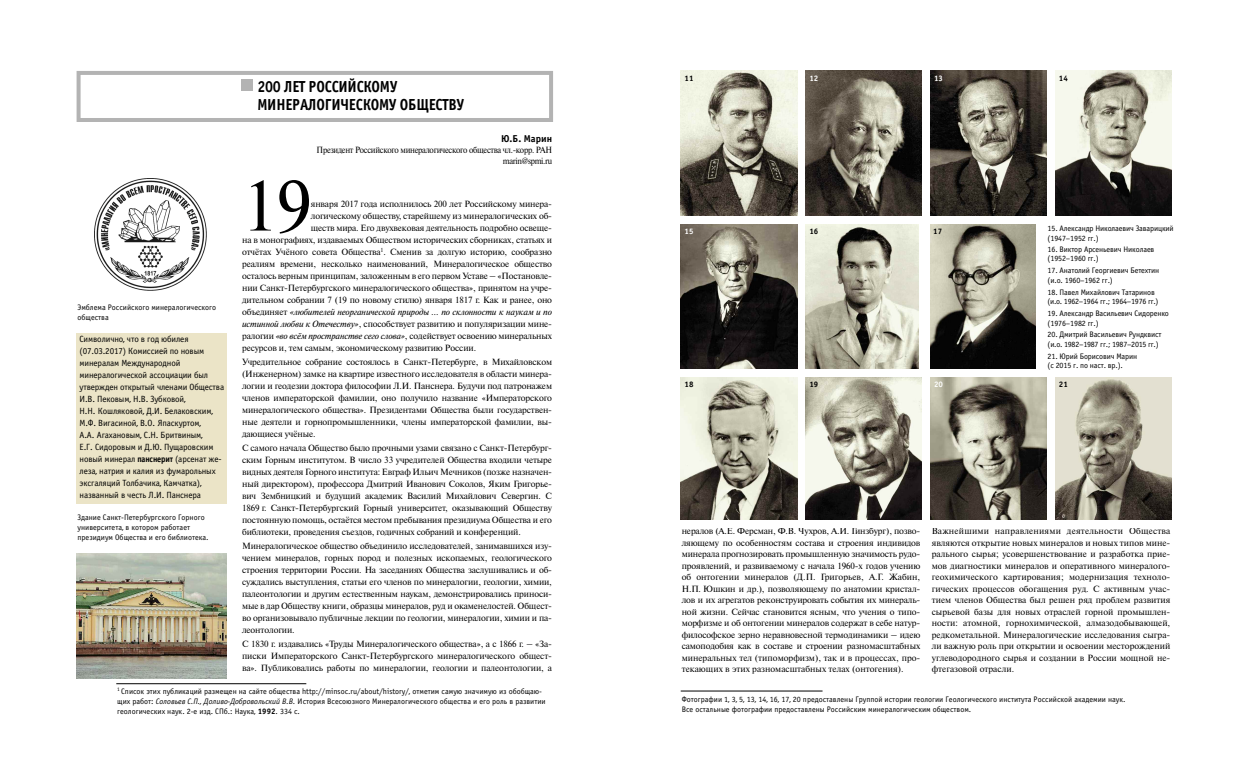
<style>
.page{position:relative;width:1248px;height:766px;background:#fff}
.page>*{position:absolute;margin:0;border:0;box-sizing:border-box;transform-origin:0 0}
.t1{font:71.2px "Newton C";color:#000}
.t2{font:16px/18px "ITC Officina Sans Bold Cyrillic";letter-spacing:-.015em;color:#000;scale:.9 1}
.t3{font:10px "ITC Officina Sans Bold Cyrillic";color:#000}
.t4{font:9px/11.5px "Newton C";letter-spacing:-.015em;color:#000;text-align:justify}
.t5{font:9px/12px "ITC Officina Sans Cyrillic";letter-spacing:-.015em;color:#000}
.t6{font:9px/10.8px "Newton C";letter-spacing:-.035em;color:#000;text-align:right;scale:.9 1}
.t7{font:italic 9px "Newton C";letter-spacing:-.015em;color:#000}
.t8{font:8px/9.7px "ITC Officina Sans Cyrillic";color:#000}
.t9{font:8px "ITC Officina Sans Bold Cyrillic";color:#000}
.t10{font:8px "ITC Officina Sans Bold Cyrillic";color:#fff}
.s1{font-family:"ITC Officina Sans Bold Cyrillic"}
.s2{font-style:normal}
.s3{font-style:italic}
.s4{font-family:"ITC Officina Sans Italic Cyrillic"}
</style>
<div class="page">
<div style="left:77px;top:71px;width:476px;height:51px;border:4px solid #b3b3b3"></div>
<img style="left:94px;top:179px;width:112px;height:111px">
<img style="left:77px;top:553px;width:150px;height:124px">
<div style="left:241px;top:79px;width:11px;height:12px;background:#b3b3b3"></div>
<div style="left:77px;top:333px;width:150px;height:170px;background:#ebe4c7"></div>
<hr style="left:116px;top:683px;width:190px;height:1px;background:#000">
<hr style="left:680px;top:690px;width:142px;height:1px;background:#000">
<img style="left:680px;top:224px;width:117px;height:145px">
<img style="left:680px;top:71px;width:117px;height:144px">
<img style="left:805px;top:71px;width:116px;height:144px">
<img style="left:930px;top:71px;width:116px;height:144px">
<img style="left:1055px;top:71px;width:116px;height:144px">
<img style="left:805px;top:224px;width:113px;height:145px">
<img style="left:930px;top:224px;width:105px;height:145px">
<img style="left:680px;top:377px;width:117px;height:142px">
<img style="left:930px;top:377px;width:116px;height:142px">
<img style="left:805px;top:377px;width:116px;height:142px">
<img style="left:1055px;top:377px;width:116px;height:142px">
<h2 class="t2" style="left:257px;top:77px;width:231px">200 ЛЕТ РОССИЙСКОМУ<br>МИНЕРАЛОГИЧЕСКОМУ ОБЩЕСТВУ</h2>
<p class="t8" style="left:78px;top:302px;width:140px;line-height:10px">Эмблема Российского минералогического общества</p>
<p class="t5" style="left:80px;top:332px;width:146px">Символично, что в год юбилея (07.03.2017) Комиссией по новым минералам Международной минералогической ассоциации был утвержден открытый членами Общества И.В. Пековым, Н.В. Зубковой,<br>Н.Н. Кошляковой, Д.И. Белаковским, М.Ф. Вигасиной, В.О. Япаскуртом,<br>А.А. Агахановым, С.Н. Бритвиным,<br>Е.Г. Сидоровым и Д.Ю. Пущаровским новый минерал <span class="s1">панснерит</span> (арсенат же&shy;леза, натрия и калия из фумарольных эксгаляций Толбачика, Камчатка), названный в честь Л.И. Панснера</p>
<p class="t8" style="left:78px;top:512px;width:132px;line-height:10px">Здание Санкт-Петербургского Горного университета, в котором работает президиум Общества и его библиотека.</p>
<p class="t3" style="left:501px;top:132px;width:52px">Ю.Б. Марин</p>
<p class="t6" style="left:316px;top:144px;width:263px">Президент Российского минералогического общества чл.-корр. РАН marin@spmi.ru</p>
<h1 class="t1" style="left:242px;top:164px;width:71px">19</h1>
<p class="t4" style="left:311px;top:198px;width:243px">января 2017 года исполнилось 200 лет Российскому минера-</p>
<p class="t4" style="left:311px;top:210px;width:243px">логическому обществу, старейшему из минералогических об-</p>
<p class="t4" style="left:311px;top:222px;width:243px">ществ мира. Его двухвековая деятельность подробно освеще-</p>
<p class="t4" style="left:242px;top:234px;width:311px">на в монографиях, издаваемых Обществом исторических сборниках, статьях и</p>
<p class="t4" style="left:242px;top:246px;width:311px">отчётах Учёного совета Общества<sup>1</sup>. Сменив за долгую историю, сообразно</p>
<p class="t4" style="left:242px;top:258px;width:311px">реалиям времени, несколько наименований, Минералогическое общество</p>
<p class="t4" style="left:242px;top:270px;width:311px">осталось верным принципам, заложенным в его первом Уставе – «Постановле-</p>
<p class="t4" style="left:242px;top:282px;width:311px">нии Санкт-Петербургского минералогического общества», принятом на учре-</p>
<p class="t4" style="left:242px;top:294px;width:311px">дительном собрании 7 (19 по новому стилю) января 1817 г. Как и ранее, оно</p>
<p class="t7" style="left:242px;top:306px;width:311px"><span class="s2">объединяет</span> «любителей неорганической природы … по склонности к наукам и по</p>
<p class="t4" style="left:242px;top:318px;width:311px"><span class="s3">истинной любви к Отечеству»</span>, способствует развитию и популяризации мине-</p>
<p class="t4" style="left:242px;top:330px;width:311px">ралогии <span class="s3">«во всём пространстве сего слова»</span>, содействует освоению минеральных</p>
<p class="t4" style="left:242px;top:342px;width:235px">ресурсов и, тем самым, экономическому развитию России.</p>
<p class="t4" style="left:242px;top:355px;width:311px;line-height:12px">Учредительное собрание состоялось в Санкт-Петербурге, в Михайловском (Инженерном) замке на квартире известного исследователя в области минера&shy;логии и геодезии доктора философии Л.И. Панснера. Будучи под патронажем членов императорской фамилии, оно получило название «Императорского минералогического общества». Президентами Общества были государствен&shy;ные деятели и горнопромышленники, члены императорской фамилии, вы&shy;дающиеся учёные.</p>
<p class="t4" style="left:242px;top:441px;width:311px;line-height:12px">С самого начала Общество было прочными узами связано с Санкт-Петербург&shy;ским Горным институтом. В число 33 учредителей Общества входили четыре видных деятеля Горного института: Евграф Ильич Мечников (позже назначен&shy;ный директором), профессора Дмитрий Иванович Соколов, Яким Григорье&shy;вич Зембницкий и будущий академик Василий Михайлович Севергин. С 1869 г. Санкт-Петербургский Горный университет, оказывающий Обществу постоянную помощь, остаётся местом пребывания президиума Общества и его библиотеки, проведения съездов, годичных собраний и конференций.</p>
<p class="t4" style="left:242px;top:539px;width:311px;line-height:12px">Минералогическое общество объединило исследователей, занимавшихся изу&shy;чением минералов, горных пород и полезных ископаемых, геологического строения территории России. На заседаниях Общества заслушивались и об&shy;суждались выступления, статьи его членов по минералогии, геологии, химии, палеонтологии и другим естественным наукам, демонстрировались приноси&shy;мые в дар Обществу книги, образцы минералов, руд и окаменелостей. Общест&shy;во организовывало публичные лекции по геологии, минералогии, химии и па&shy;леонтологии.</p>
<p class="t4" style="left:242px;top:637px;width:311px;line-height:12px">С 1830 г. издавались «Труды Минералогического общества», а с 1866 г. – «За&shy;писки Императорского Санкт-Петербургского минералогического общест&shy;ва». Публиковались работы по минералогии, геологии и палеонтологии, а</p>
<p class="t8" style="left:117px;top:686px;width:430px;line-height:10px"><sup>1</sup> Cписок этих публикаций размещен на сайте общества http://minsoc.ru/about/history/, отметим самую значимую из обобщаю&shy;щих работ: <span class="s4">Cоловьев С.П., Доливо-Добровольский В.В.</span> История Всесоюзного Минералогического общества и его роль в развитии геологических наук. 2-е изд. СПб.: Наука, <span class="s1">1992</span>. 334 с.</p>
<p class="t9" style="left:684px;top:73px;width:10px">11</p>
<p class="t10" style="left:809px;top:73px;width:10px">12</p>
<p class="t10" style="left:934px;top:73px;width:10px">13</p>
<p class="t9" style="left:1058px;top:73px;width:10px">14</p>
<p class="t10" style="left:684px;top:226px;width:10px">15</p>
<p class="t9" style="left:809px;top:226px;width:10px">16</p>
<p class="t9" style="left:933px;top:226px;width:10px">17</p>
<p class="t8" style="left:1047px;top:223px;width:128px">15. Александр Николаевич Заварицкий (1947–1952 гг.)</p>
<p class="t8" style="left:1047px;top:244px;width:108px">16. Виктор Арсеньевич Николаев (1952–1960 гг.)</p>
<p class="t8" style="left:1047px;top:265px;width:113px">17. Анатолий Георгиевич Бетехтин (и.о. 1960–1962 гг.)</p>
<p class="t8" style="left:1047px;top:287px;width:112px">18. Павел Михайлович Татаринов (и.о. 1962–1964 гг.; 1964–1976 гг.)</p>
<p class="t8" style="left:1047px;top:308px;width:123px">19. Александр Васильевич Сидоренко (1976–1982 гг.)</p>
<p class="t8" style="left:1047px;top:329px;width:115px">20. Дмитрий Васильевич Рундквист (и.о. 1982–1987 гг.; 1987–2015 гг.)</p>
<p class="t8" style="left:1047px;top:351px;width:91px">21. Юрий Борисович Марин (с 2015 г. по наст. вр.).</p>
<p class="t9" style="left:684px;top:379px;width:10px">18</p>
<p class="t9" style="left:809px;top:379px;width:10px">19</p>
<p class="t10" style="left:934px;top:379px;width:10px">20</p>
<p class="t9" style="left:1058px;top:379px;width:10px">21</p>
<p class="t4" style="left:681px;top:525px;width:240px">нералов (А.Е. Ферсман, Ф.В. Чухров, А.И. Гинзбург), позво&shy;ляющему по особенностям состава и строения индивидов минерала прогнозировать промышленную значимость рудо&shy;проявлений, и развиваемому с начала 1960-х годов учению об онтогении минералов (Д.П. Григорьев, А.Г. Жабин, Н.П. Юшкин и др.), позволяющему по анатомии кристал&shy;лов и их агрегатов реконструировать события их минераль&shy;ной жизни. Сейчас становится ясным, что учения о типо&shy;морфизме и об онтогении минералов содержат в себе натур&shy;философское зерно неравновесной термодинамики – идею самоподобия как в составе и строении разномасштабных минеральных тел (типоморфизм), так и в процессах, про&shy;текающих в этих разномасштабных телах (онтогения).</p>
<p class="t4" style="left:931px;top:525px;width:240px">Важнейшими направлениями деятельности Общества являются открытие новых минералов и новых типов мине&shy;рального сырья; усовершенствование и разработка прие&shy;мов диагностики минералов и оперативного минералого&shy;геохимического картирования; модернизация техноло&shy;гических процессов обогащения руд. С активным учас&shy;тием членов Общества был решен ряд проблем развития сырьевой базы для новых отраслей горной промышлен&shy;ности: атомной, горнохимической, алмазодобывающей, редкометальной. Минералогические исследования сыгра&shy;ли важную роль при открытии и освоении месторождений углеводородного сырья и создании в России мощной не&shy;фтегазовой отрасли.</p>
<p class="t8" style="left:681px;top:694px;width:445px;line-height:10px">Фотографии 1, 3, 5, 13, 14, 16, 17, 20 предоставлены Группой истории геологии Геологического института Российской академии наук.<br>Все остальные фотографии предоставлены Российским минералогическим обществом.</p>
</div>
